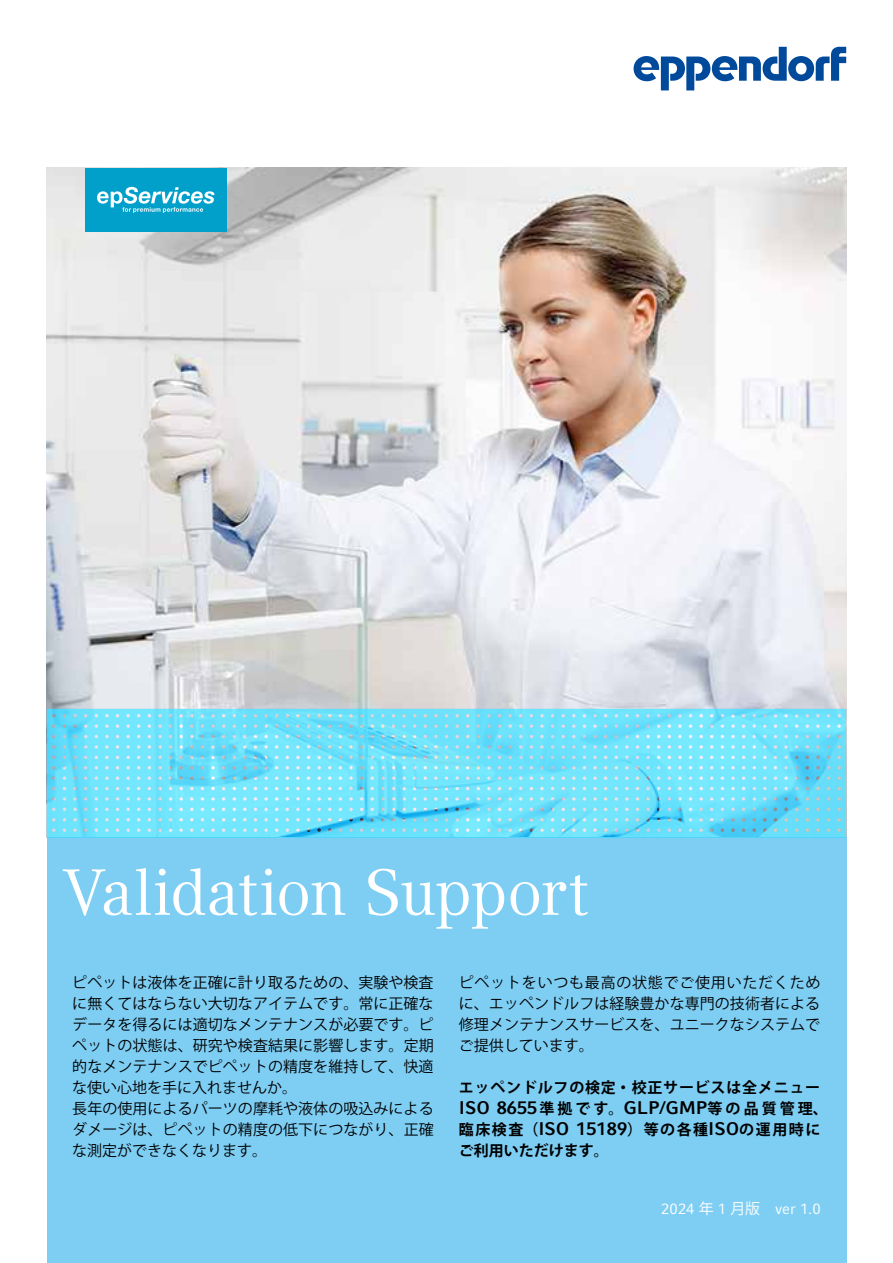
<style>
.page{position:relative;width:893px;height:1263px;background:#fff}
.page>*{position:absolute;margin:0;border:0;box-sizing:border-box;transform-origin:0 0}
.t1{font:64.5px "Compatil Textfor Eppendorf";letter-spacing:-.02em;color:#fff}
.t2{font:700 18.3px "Compatil Factfor Eppendorf";color:#000}
.t3{font:15px/21px "Koz Go Pr 6 N";letter-spacing:.005em;color:#000}
.t4{font:700 15px/21px "Koz Go Pr 6 N";letter-spacing:.1em;color:#000}
.t5{font:700 15px "Koz Go Pr 6 N";letter-spacing:.05em;color:#000}
.t6{font:15px "Compatil Factfor Eppendorf";letter-spacing:.005em;color:#fff}
.s1{font-family:"Koz Go Pr 6 N";font-size:15px}
.s2{font-family:"Compatil Factfor Eppendorf";font-size:18.3px}
.s3{font-family:"Koz Go Pr 6 N"}
</style>
<div class="page">
<img style="left:47px;top:168px;width:799px;height:541px">
<div style="left:47px;top:838px;width:799px;height:425px;background:#7ecef4"></div>
<svg style="left:634px;top:47px;width:212px;height:43px"></svg>
<svg style="left:47px;top:709px;width:799px;height:129px;background:#74e0f8"></svg>
<div style="left:85px;top:168px;width:141px;height:64px;background:#00a0ca"></div>
<svg style="left:97px;top:187px;width:117px;height:26px"></svg>
<h1 class="t1" style="left:63px;top:855px;width:527px">Validation Support</h1>
<p class="t3" style="left:72px;top:972px;width:363px">ピペットは液体を正確に計り取るための、実験や検査に無くてはならない大切なアイテムです。常に正確なデータを得るには適切なメンテナンスが必要です。ピペットの状態は、研究や検査結果に影響します。定期的なメンテナンスでピペットの精度を維持して、快適な使い心地を手に入れませんか。<br>長年の使用によるパーツの摩耗や液体の吸込みによるダメージは、ピペットの精度の低下につながり、正確な測定ができなくなります。</p>
<p class="t3" style="left:459px;top:972px;width:363px;text-align:justify">ピペットをいつも最高の状態でご使用いただくために、エッペンドルフは経験豊かな専門の技術者による修理メンテナンスサービスを、ユニークなシステムでご提供しています。</p>
<p class="t5" style="left:459px;top:1078px;width:363px">エッペンドルフの検定・校正サービスは全メニュー</p>
<p class="t2" style="left:459px;top:1097px;width:370px">ISO 8655<span class="s1">準拠です。</span>GLP/GMP<span class="s1">等の品質管理、</span></p>
<p class="t4" style="left:459px;top:1119px;width:363px">臨床検査（<span class="s2">ISO 15189</span>）等の各種<span class="s2">ISO</span>の運用時にご利用いただけます。</p>
<p class="t6" style="left:661px;top:1200px;width:161px">2024 <span class="s3">年</span> 1 <span class="s3">月版　</span>ver 1.0</p>
</div>
